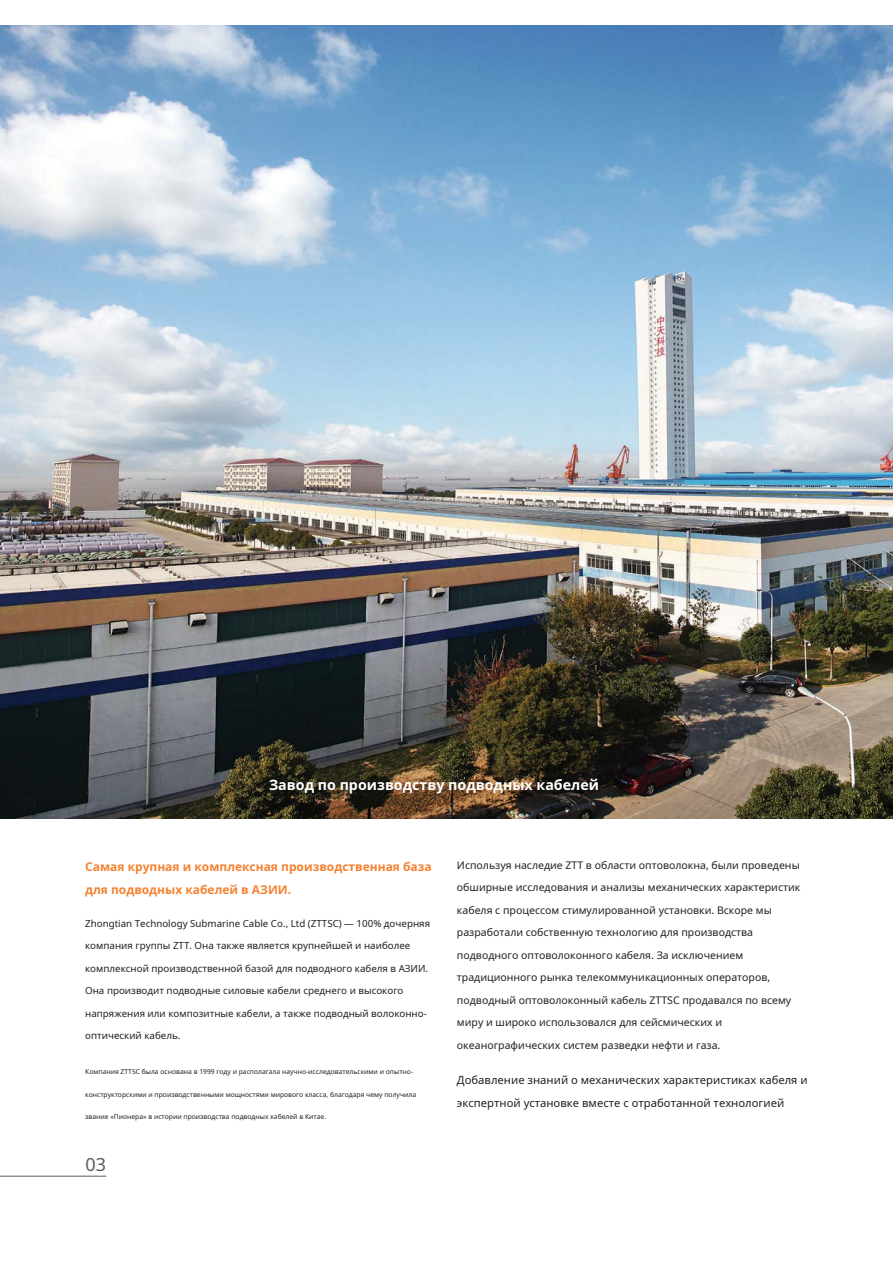
<style>
.page{position:relative;width:893px;height:1263px;background:#fff}
.page>*{position:absolute;margin:0;border:0;box-sizing:border-box;transform-origin:0 0}
.t1{font:18px "Noto Sans";color:#58595b}
.t2{font:700 14.25px "Noto Sans";color:#fff}
.t3{font:700 12px/22.5px "Noto Sans";color:#f58232}
.t4{font:11.25px/22.5px "Noto Sans";color:#231f20}
.t5{font:10.5px/22.5px "Noto Sans";color:#231f20}
.t6{font:9.75px "Noto Sans";color:#231f20}
.t7{font:6.75px "Noto Sans";color:#231f20}
</style>
<div class="page">
<hr style="left:0;top:1176px;width:106px;height:1px;background:#58595b">
<img style="left:0;top:26px;width:893px;height:792px">
<h2 class="t2" style="left:269px;top:775px;width:332px">Завод по производству подводных кабелей</h2>
<p class="t3" style="left:85px;top:855px;width:348px">Самая крупная и комплексная производственная база для подводных кабелей в АЗИИ.</p>
<p class="t5" style="left:457px;top:854px;width:345px">Используя наследие ZTT в области оптоволокна, были проведены обширные исследования и анализы механических характеристик кабеля с процессом стимулированной установки. Вскоре мы разработали собственную технологию для производства подводного оптоволоконного кабеля. За исключением традиционного рынка телекоммуникационных операторов, подводный оптоволоконный кабель ZTTSC продавался по всему миру и широко использовался для сейсмических и океанографических систем разведки нефти и газа.</p>
<p class="t6" style="left:85px;top:916px;width:346px">Zhongtian Technology Submarine Cable Co., Ltd (ZTTSC) — 100% дочерняя</p>
<p class="t6" style="left:85px;top:939px;width:327px">компания группы ZTT. Она также является крупнейшей и наиболее</p>
<p class="t6" style="left:85px;top:961px;width:345px">комплексной производственной базой для подводного кабеля в АЗИИ.</p>
<p class="t6" style="left:85px;top:984px;width:320px">Она производит подводные силовые кабели среднего и высокого</p>
<p class="t6" style="left:85px;top:1006px;width:343px">напряжения или композитные кабели, а также подводный волоконно-</p>
<p class="t6" style="left:85px;top:1029px;width:97px">оптический кабель.</p>
<p class="t7" style="left:85px;top:1067px;width:329px">Компания ZTTSC была основана в 1999 году и располагала научно-исследовательскими и опытно-</p>
<p class="t7" style="left:85px;top:1090px;width:333px">конструкторскими и производственными мощностями мирового класса, благодаря чему получила</p>
<p class="t7" style="left:85px;top:1112px;width:242px">звание «Пионера» в истории производства подводных кабелей в Китае.</p>
<p class="t4" style="left:457px;top:1068px;width:352px">Добавление знаний о механических характеристиках кабеля и экспертной установке вместе с отработанной технологией</p>
<h1 class="t1" style="left:85px;top:1152px;width:22px">03</h1>
</div>
